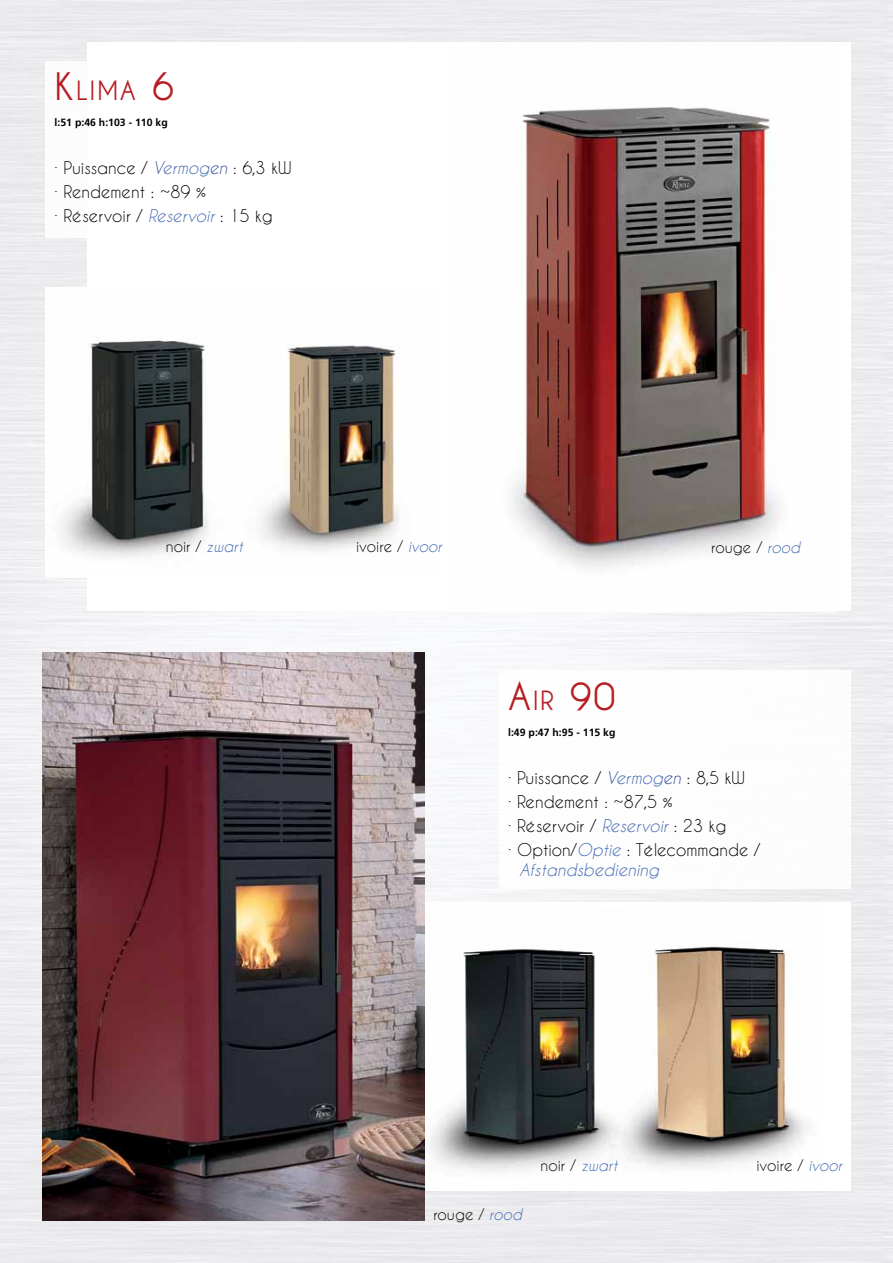
<style>
.page{position:relative;width:893px;height:1263px;background:#fff}
.page>*{position:absolute;margin:0;border:0;box-sizing:border-box;transform-origin:0 0}
.t1{font:700 37.5px "Caviar Dreams";color:#b61d22}
.t2{font:700 26.25px "Caviar Dreams";color:#b61d22}
.t3{font:16.5px/24px "Caviar Dreams";color:#000}
.t4{font:italic 16.5px "Caviar Dreams";color:#436ab3}
.t5{font:15px "Caviar Dreams";color:#000}
.t6{font:700 10.5px "Frutiger";color:#000}
.s1{font-size:37.5px}
.s2{font-style:italic;color:#394f9b}
.s3{font-style:italic;color:#436ab3}
.s4{font-size:26.25px}
</style>
<div class="page">
<img style="left:0;top:0;width:893px;height:1263px">
<div style="left:425px;top:902px;width:426px;height:289px;background:#fff"></div>
<div style="left:87px;top:43px;width:763px;height:568px;background:#fff"></div>
<img style="left:512px;top:107px;width:267px;height:460px">
<div style="left:45px;top:61px;width:289px;height:177px;background:#fff"></div>
<div style="left:499px;top:671px;width:351px;height:218px;background:#fff"></div>
<img style="left:43px;top:652px;width:381px;height:568px">
<img style="left:261px;top:345px;width:139px;height:206px">
<img style="left:627px;top:946px;width:181px;height:222px">
<img style="left:45px;top:288px;width:163px;height:289px">
<img style="left:424px;top:908px;width:203px;height:283px">
<h2 class="t2" style="left:55px;top:76px;width:121px"><span class="s1">K</span>LIMA <span class="s1">6</span></h2>
<p class="t6" style="left:55px;top:116px;width:115px">l:51 p:46 h:103 - 110 kg</p>
<p class="t3" style="left:55px;top:156px;width:238px">· Puissance / <span class="s2">V</span><span class="s3">ermog</span><span class="s2">en</span> : 6,3 kW · Rendement : ~89 %<br>· Réservoir / <span class="s3">Reservoir</span> : 15 kg</p>
<p class="t5" style="left:166px;top:538px;width:79px">noir / <span class="s3">zwart</span></p>
<p class="t5" style="left:356px;top:538px;width:87px">ivoire / <span class="s3">ivoor</span></p>
<p class="t5" style="left:711px;top:539px;width:90px">rouge / <span class="s3">rood</span></p>
<h1 class="t1" style="left:508px;top:675px;width:109px">A<span class="s4">IR</span> 90</h1>
<p class="t6" style="left:508px;top:726px;width:109px">l:49 p:47 h:95 - 115 kg</p>
<p class="t3" style="left:508px;top:765px;width:253px">· Puissance / <span class="s2">V</span><span class="s3">ermog</span><span class="s2">en</span> : 8,5 kW<br>· Rendement : ~87,5 %<br>· Réservoir / <span class="s3">Reservoir</span> : 23 kg<br>· Option/<span class="s3">Optie</span> : Télecommande /</p>
<p class="t4" style="left:520px;top:860px;width:141px">Afstandsbediening</p>
<p class="t5" style="left:541px;top:1157px;width:79px">noir / <span class="s3">zwart</span></p>
<p class="t5" style="left:756px;top:1157px;width:87px">ivoire / <span class="s3">ivoor</span></p>
<p class="t5" style="left:433px;top:1206px;width:90px">rouge / <span class="s3">rood</span></p>
</div>
